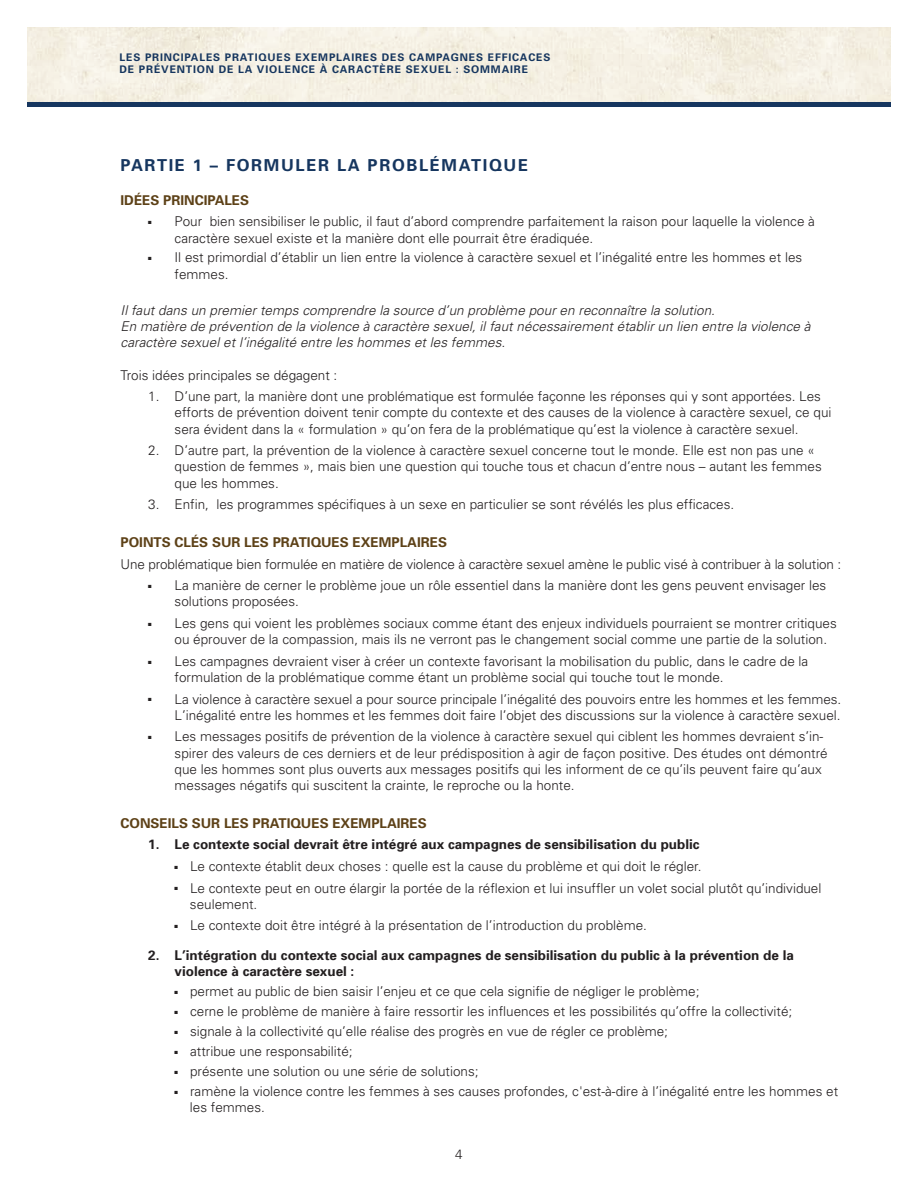
<style>
.page{position:relative;width:918px;height:1188px;background:#fff}
.page>*{position:absolute;margin:0;border:0;box-sizing:border-box;transform-origin:0 0}
.t1{font:700 16.5px "Univers";letter-spacing:.1em;color:#16365f}
.t2{font:300 13.5px/16.2px "Univers";color:#231f20}
.t3{font:italic 300 13.5px/16.2px "Univers";letter-spacing:.005em;color:#231f20}
.t4{font:700 13.5px/16.2px "Univers";color:#231f20}
.t5{font:700 13.5px "Univers";color:#5d4117}
.t6{font:700 10.5px/12.6px "Univers";letter-spacing:.08em;color:#16365f}
</style>
<div class="page">
<img style="left:27px;top:27px;width:864px;height:75px">
<div style="left:27px;top:102px;width:864px;height:5px;background:#16365f"></div>
<p class="t6" style="left:120px;top:51px;width:432px">LES PRINCIPALES PRATIQUES EXEMPLAIRES DES CAMPAGNES EFFICACES<br>DE PRÉVENTION DE LA VIOLENCE À CARACTÈRE SEXUEL : SOMMAIRE</p>
<p class="t1" style="left:121px;top:159px;width:409px">PARTIE 1 – FORMULER LA PROBLÉMATIQUE</p>
<p class="t5" style="left:121px;top:195px;width:130px">IDÉES PRINCIPALES</p>
<p class="t2" style="left:175px;top:215px;width:642px;text-indent:-26px">■ Pour bien sensibiliser le public, il faut d’abord comprendre parfaitement la raison pour laquelle la violence à caractère sexuel existe et la manière dont elle pourrait être éradiquée.</p>
<p class="t2" style="left:175px;top:251px;width:629px;text-indent:-26px">■ Il est primordial d’établir un lien entre la violence à caractère sexuel et l’inégalité entre les hommes et les femmes.</p>
<p class="t3" style="left:121px;top:303px;width:692px">Il faut dans un premier temps comprendre la source d’un problème pour en reconnaître la solution.<br>En matière de prévention de la violence à caractère sexuel, il faut nécessairement établir un lien entre la violence à caractère sexuel et l’inégalité entre les hommes et les femmes.</p>
<p class="t2" style="left:121px;top:368px;width:218px">Trois idées principales se dégagent :</p>
<p class="t2" style="left:175px;top:390px;width:658px;text-indent:-26px">1. D’une part, la manière dont une problématique est formulée façonne les réponses qui y sont apportées. Les efforts de prévention doivent tenir compte du contexte et des causes de la violence à caractère sexuel, ce qui sera évident dans la « formulation » qu’on fera de la problématique qu’est la violence à caractère sexuel.</p>
<p class="t2" style="left:175px;top:444px;width:649px;text-indent:-26px">2. D’autre part, la prévention de la violence à caractère sexuel concerne tout le monde. Elle est non pas une « question de femmes », mais bien une question qui touche tous et chacun d’entre nous – autant les femmes que les hommes.</p>
<p class="t2" style="left:148px;top:498px;width:587px">3. Enfin, les programmes spécifiques à un sexe en particulier se sont révélés les plus efficaces.</p>
<p class="t5" style="left:121px;top:537px;width:328px">POINTS CLÉS SUR LES PRATIQUES EXEMPLAIRES</p>
<p class="t2" style="left:121px;top:557px;width:722px">Une problématique bien formulée en matière de violence à caractère sexuel amène le public visé à contribuer à la solution :</p>
<p class="t2" style="left:175px;top:579px;width:653px;text-indent:-26px">■ La manière de cerner le problème joue un rôle essentiel dans la manière dont les gens peuvent envisager les solutions proposées.</p>
<p class="t2" style="left:175px;top:616px;width:664px;text-indent:-26px">■ Les gens qui voient les problèmes sociaux comme étant des enjeux individuels pourraient se montrer critiques ou éprouver de la compassion, mais ils ne verront pas le changement social comme une partie de la solution.</p>
<p class="t2" style="left:175px;top:654px;width:635px;text-indent:-26px">■ Les campagnes devraient viser à créer un contexte favorisant la mobilisation du public, dans le cadre de la formulation de la problématique comme étant un problème social qui touche tout le monde.</p>
<p class="t2" style="left:148px;top:692px;width:695px;text-align:right">■ La violence à caractère sexuel a pour source principale l’inégalité des pouvoirs entre les hommes et les femmes.<br>L’inégalité entre les hommes et les femmes doit faire l’objet des discussions sur la violence à caractère sexuel.</p>
<p class="t2" style="left:175px;top:730px;width:655px;text-indent:-26px">■ Les messages positifs de prévention de la violence à caractère sexuel qui ciblent les hommes devraient s’in&shy;spirer des valeurs de ces derniers et de leur prédisposition à agir de façon positive. Des études ont démontré que les hommes sont plus ouverts aux messages positifs qui les informent de ce qu’ils peuvent faire qu’aux messages négatifs qui suscitent la crainte, le reproche ou la honte.</p>
<p class="t5" style="left:121px;top:818px;width:308px">CONSEILS SUR LES PRATIQUES EXEMPLAIRES</p>
<p class="t4" style="left:148px;top:838px;width:553px">1. Le contexte social devrait être intégré aux campagnes de sensibilisation du public</p>
<p class="t2" style="left:175px;top:859px;width:528px">■ Le contexte établit deux choses : quelle est la cause du problème et qui doit le régler.</p>
<p class="t2" style="left:190px;top:881px;width:633px;text-indent:-15px">■ Le contexte peut en outre élargir la portée de la réflexion et lui insuffler un volet social plutôt qu’individuel seulement.</p>
<p class="t2" style="left:175px;top:919px;width:474px">■ Le contexte doit être intégré à la présentation de l’introduction du problème.</p>
<p class="t4" style="left:175px;top:948px;width:621px;text-indent:-26px">2. L’intégration du contexte social aux campagnes de sensibilisation du public à la prévention de la violence à caractère sexuel :</p>
<p class="t2" style="left:175px;top:985px;width:526px">■ permet au public de bien saisir l’enjeu et ce que cela signifie de négliger le problème;</p>
<p class="t2" style="left:175px;top:1005px;width:619px">■ cerne le problème de manière à faire ressortir les influences et les possibilités qu’offre la collectivité;</p>
<p class="t2" style="left:175px;top:1025px;width:495px">■ signale à la collectivité qu’elle réalise des progrès en vue de régler ce problème;</p>
<p class="t2" style="left:175px;top:1045px;width:180px">■ attribue une responsabilité;</p>
<p class="t2" style="left:175px;top:1065px;width:305px">■ présente une solution ou une série de solutions;</p>
<p class="t2" style="left:190px;top:1085px;width:650px;text-indent:-15px">■ ramène la violence contre les femmes à ses causes profondes, c'est-à-dire à l’inégalité entre les hommes et les femmes.</p>
<p class="t2" style="left:455px;top:1148px;width:9px">4</p>
</div>
